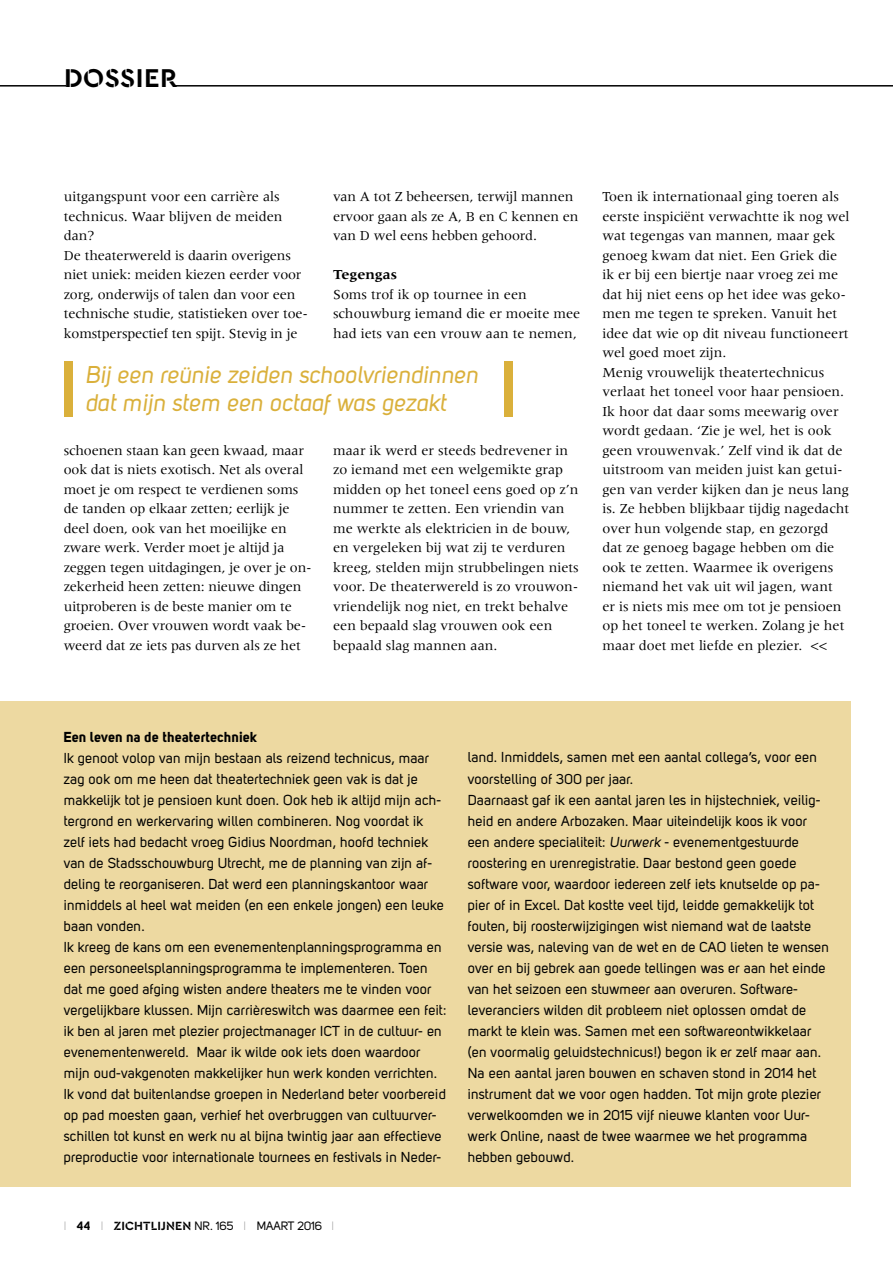
<style>
.page{position:relative;width:893px;height:1263px;background:#fff}
.page>*{position:absolute;margin:0;border:0;box-sizing:border-box;transform-origin:0 0}
.t1{font:700 27px "Cera Stencil PRO";letter-spacing:.02em;color:#000}
.t2{font:24px/28.5px "Uni Sans Regular Italic";color:#dab03b}
.t3{font:14.25px/21px "Uni Sans Regular";letter-spacing:.01em;color:#000}
.t4{font:14.25px/19.5px "Meridien";color:#000}
.t5{font:14.25px "Uni Sans Bold";letter-spacing:.01em;color:#000}
.t6{font:700 14.25px "Meridien";color:#000}
.t7{font:12px "Uni Sans Regular";letter-spacing:-.005em;color:#000}
.s1{font-family:"Uni Sans Regular Italic"}
.s2{font-family:"Uni Sans Light";color:#878787}
.s3{font-family:"Uni Sans Bold"}
.s4{font-family:"Cera Stencil PRO";font-weight:700;font-size:12.45px}
</style>
<div class="page">
<hr style="left:0;top:85px;width:66px;height:2px;background:#000">
<hr style="left:175px;top:85px;width:718px;height:2px;background:#000">
<div style="left:64px;top:361px;width:8px;height:56px;background:#dab03b"></div>
<div style="left:504px;top:361px;width:9px;height:56px;background:#dab03b"></div>
<div style="left:0;top:701px;width:850px;height:485px;background:#edd9a1"></div>
<h1 class="t1" style="left:64px;top:60px;width:115px">DOSSIER</h1>
<p class="t4" style="left:64px;top:187px;width:246px">uitgangspunt voor een carrière als technicus. Waar blijven de meiden dan?<br>De theaterwereld is daarin overigens niet uniek: meiden kiezen eerder voor zorg, onderwijs of talen dan voor een technische studie, statistieken over toe&shy;komstperspectief ten spijt. Stevig in je</p>
<p class="t4" style="left:333px;top:187px;width:247px">van A tot Z beheersen, terwijl mannen ervoor gaan als ze A, B en C kennen en van D wel eens hebben gehoord.</p>
<p class="t6" style="left:333px;top:266px;width:65px">Tegengas</p>
<p class="t4" style="left:333px;top:284px;width:249px">Soms trof ik op tournee in een schouwburg iemand die er moeite mee had iets van een vrouw aan te nemen,</p>
<h2 class="t2" style="left:85px;top:360px;width:395px">Bij een reünie zeiden schoolvriendinnen dat mijn stem een octaaf was gezakt</h2>
<p class="t4" style="left:64px;top:440px;width:250px">schoenen staan kan geen kwaad, maar ook dat is niets exotisch. Net als overal moet je om respect te verdienen soms de tanden op elkaar zetten; eerlijk je deel doen, ook van het moeilijke en zware werk. Verder moet je altijd ja zeggen tegen uitdagingen, je over je on&shy;zekerheid heen zetten: nieuwe dingen uitproberen is de beste manier om te groeien. Over vrouwen wordt vaak be&shy;weerd dat ze iets pas durven als ze het</p>
<p class="t4" style="left:333px;top:440px;width:247px">maar ik werd er steeds bedrevener in zo iemand met een welgemikte grap midden op het toneel eens goed op z’n nummer te zetten. Een vriendin van me werkte als elektricien in de bouw, en vergeleken bij wat zij te verduren kreeg, stelden mijn strubbelingen niets voor. De theaterwereld is zo vrouwon&shy;vriendelijk nog niet, en trekt behalve een bepaald slag vrouwen ook een bepaald slag mannen aan.</p>
<p class="t4" style="left:602px;top:187px;width:249px">Toen ik internationaal ging toeren als eerste inspiciënt verwachtte ik nog wel wat tegengas van mannen, maar gek genoeg kwam dat niet. Een Griek die ik er bij een biertje naar vroeg zei me dat hij niet eens op het idee was geko&shy;men me tegen te spreken. Vanuit het idee dat wie op dit niveau functioneert wel goed moet zijn.<br>Menig vrouwelijk theatertechnicus verlaat het toneel voor haar pensioen.<br>Ik hoor dat daar soms meewarig over wordt gedaan. ‘Zie je wel, het is ook geen vrouwenvak.’ Zelf vind ik dat de uitstroom van meiden juist kan getui&shy;gen van verder kijken dan je neus lang is. Ze hebben blijkbaar tijdig nagedacht over hun volgende stap, en gezorgd dat ze genoeg bagage hebben om die ook te zetten. Waarmee ik overigens niemand het vak uit wil jagen, want<br>er is niets mis mee om tot je pensioen op het toneel te werken. Zolang je het maar doet met liefde en plezier. &lt;&lt;</p>
<p class="t5" style="left:64px;top:728px;width:195px">Een leven na de theatertechniek</p>
<p class="t3" style="left:64px;top:747px;width:384px">Ik genoot volop van mijn bestaan als reizend technicus, maar zag ook om me heen dat theatertechniek geen vak is dat je makkelijk tot je pensioen kunt doen. Ook heb ik altijd mijn ach&shy;tergrond en werkervaring willen combineren. Nog voordat ik zelf iets had bedacht vroeg Gidius Noordman, hoofd techniek van de Stadsschouwburg Utrecht, me de planning van zijn af&shy;deling te reorganiseren. Dat werd een planningskantoor waar inmiddels al heel wat meiden (en een enkele jongen) een leuke baan vonden.<br>Ik kreeg de kans om een evenementenplanningsprogramma en een personeelsplanningsprogramma te implementeren. Toen dat me goed afging wisten andere theaters me te vinden voor vergelijkbare klussen. Mijn carrièreswitch was daarmee een feit: ik ben al jaren met plezier projectmanager ICT in de cultuur- en evenementenwereld. Maar ik wilde ook iets doen waardoor mijn oud-vakgenoten makkelijker hun werk konden verrichten.<br>Ik vond dat buitenlandse groepen in Nederland beter voorbereid op pad moesten gaan, verhief het overbruggen van cultuurver&shy;schillen tot kunst en werk nu al bijna twintig jaar aan effectieve preproductie voor internationale tournees en festivals in Neder-</p>
<p class="t3" style="left:468px;top:747px;width:363px">land. Inmiddels, samen met een aantal collega’s, voor een voorstelling of 300 per jaar.<br>Daarnaast gaf ik een aantal jaren les in hijstechniek, veilig&shy;heid en andere Arbozaken. Maar uiteindelijk koos ik voor een andere specialiteit: <span class="s1">Uurwerk</span> - evenementgestuurde roostering en urenregistratie. Daar bestond geen goede software voor, waardoor iedereen zelf iets knutselde op pa&shy;pier of in Excel. Dat kostte veel tijd, leidde gemakkelijk tot fouten, bij roosterwijzigingen wist niemand wat de laatste versie was, naleving van de wet en de CAO lieten te wensen over en bij gebrek aan goede tellingen was er aan het einde van het seizoen een stuwmeer aan overuren. Software&shy;leveranciers wilden dit probleem niet oplossen omdat de markt te klein was. Samen met een softwareontwikkelaar (en voormalig geluidstechnicus!) begon ik er zelf maar aan.<br>Na een aantal jaren bouwen en schaven stond in 2014 het instrument dat we voor ogen hadden. Tot mijn grote plezier verwelkoomden we in 2015 vijf nieuwe klanten voor Uur&shy;werk Online, naast de twee waarmee we het programma hebben gebouwd.</p>
<p class="t7" style="left:64px;top:1219px;width:272px"><span class="s2">I</span> <span class="s3">44</span> <span class="s2">I</span> <span class="s4">ZICHTLIJNEN</span> NR. 165 <span class="s2">I</span> MAART 2016 <span class="s2">I</span></p>
</div>
